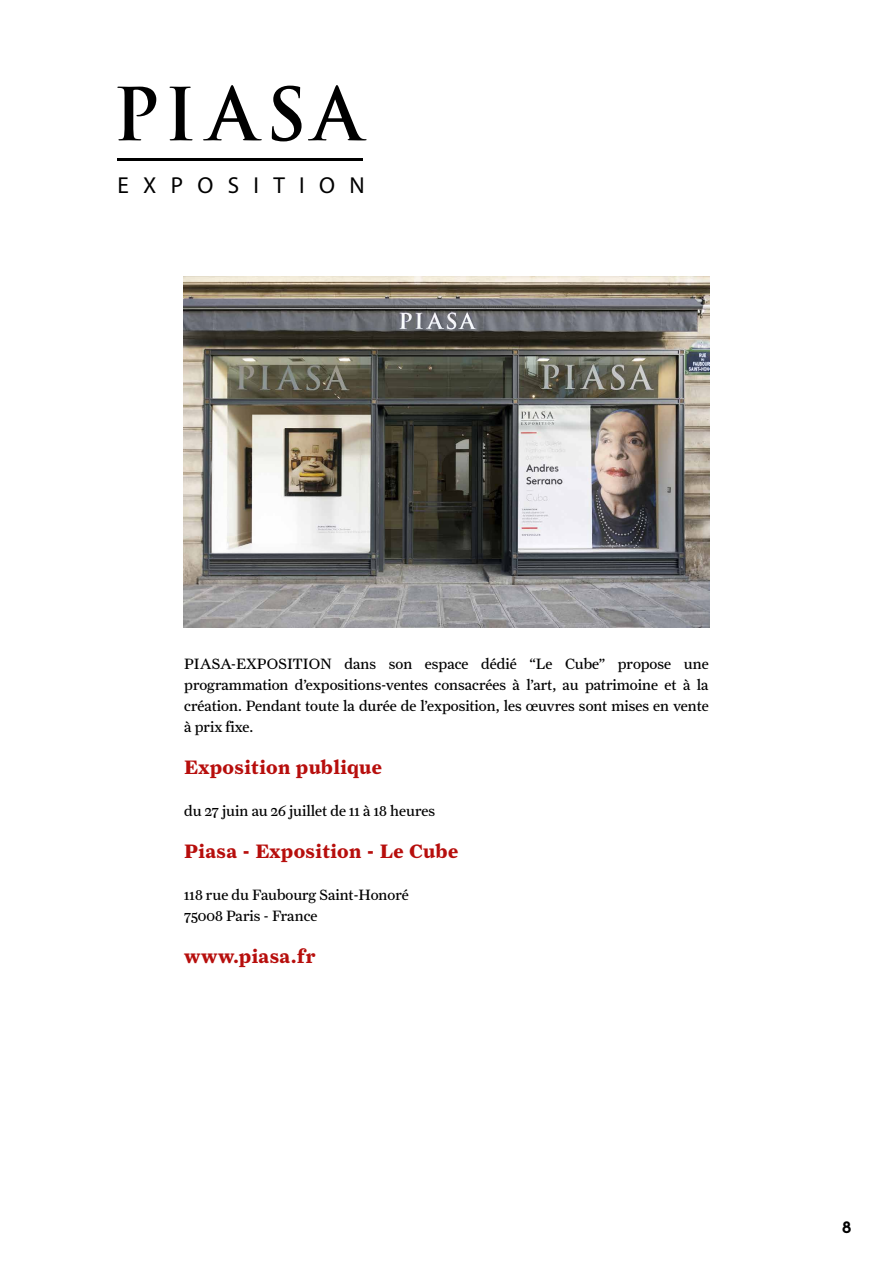
<style>
.page{position:relative;width:893px;height:1263px;background:#fff}
.page>*{position:absolute;margin:0;border:0;box-sizing:border-box;transform-origin:0 0}
.t1{font:23.1px "Myriad Pro";letter-spacing:.62em;color:#000}
.t2{font:19.5px "Farnham Text Bold LF";letter-spacing:.02em;color:#b70e0c}
.t3{font:700 16.5px "Brown Pro";color:#000}
.t4{font:15px/21px "Farnham Text";color:#000;text-align:justify}
</style>
<div class="page">
<img style="left:184px;top:276px;width:525px;height:351px">
<hr style="left:117px;top:158px;width:246px;height:2px;background:#000">
<svg style="left:117px;top:87px;width:39px;height:53px"></svg>
<svg style="left:170px;top:87px;width:23px;height:53px"></svg>
<svg style="left:203px;top:85px;width:59px;height:55px"></svg>
<svg style="left:272px;top:86px;width:30px;height:55px"></svg>
<svg style="left:308px;top:85px;width:59px;height:55px"></svg>
<h1 class="t1" style="left:117px;top:171px;width:249px">EXPOSITION</h1>
<p class="t4" style="left:184px;top:653px;width:526px">PIASA-EXPOSITION dans son espace dédié “Le Cube” propose une programmation d’expositions-ventes consacrées à l’art, au patrimoine et à la création. Pendant toute la durée de l’exposition, les œuvres sont mises en vente à prix fixe.</p>
<h2 class="t2" style="left:184px;top:755px;width:199px">Exposition publique</h2>
<p class="t4" style="left:184px;top:800px;width:252px">du 27 juin au 26 juillet de 11 à 18 heures</p>
<h2 class="t2" style="left:184px;top:839px;width:276px">Piasa - Exposition - Le Cube</h2>
<p class="t4" style="left:184px;top:884px;width:226px">118 rue du Faubourg Saint-Honoré<br>75008 Paris - France</p>
<h2 class="t2" style="left:184px;top:944px;width:133px">www.piasa.fr</h2>
<p class="t3" style="left:842px;top:1214px;width:11px">8</p>
</div>
